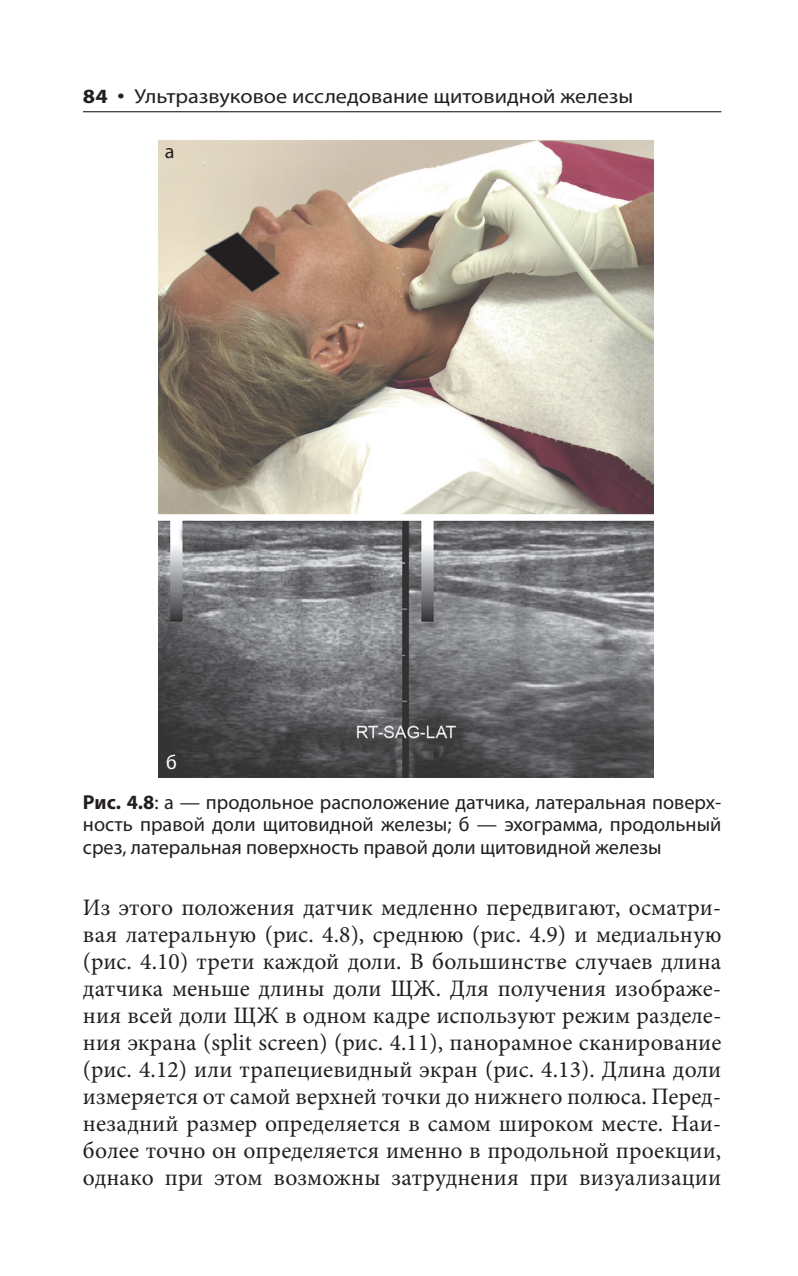
<style>
.page{position:relative;width:798px;height:1276px;background:#fff}
.page>*{position:absolute;margin:0;border:0;box-sizing:border-box;transform-origin:0 0}
.t1{font:23.62px/27px "Minion Pro";letter-spacing:.005em;color:#231f20;text-align:justify}
.t2{font:20.25px/22.5px "Myriad Pro";color:#231f20;text-align:justify}
.t3{font:20.25px "Myriad Pro";color:#231f20;scale:1.1 1}
.t4{font:20.25px "Myriad Pro";color:#fff}
.s1{font-weight:700}
.s2{font-weight:700;font-size:27px}
</style>
<div class="page">
<hr style="left:83px;top:111px;width:638px;height:1px;background:#231f20">
<img style="left:159px;top:140px;width:494px;height:637px">
<p class="t3" style="left:83px;top:89px;width:501px"><span class="s1">84</span> <span class="s2">∙</span> Ультразвуковое исследование щитовидной железы</p>
<p class="t2" style="left:165px;top:141px;width:11px">а</p>
<p class="t4" style="left:166px;top:754px;width:12px">б</p>
<p class="t2" style="left:83px;top:792px;width:639px"><span class="s1">Рис. 4.8</span>: a — продольное расположение датчика, латеральная поверх&shy;ность правой доли щитовидной железы; б — эхограмма, продольный срез, латеральная поверхность правой доли щитовидной железы</p>
<p class="t1" style="left:83px;top:896px;width:639px">Из этого положения датчик медленно передвигают, осматри&shy;вая латеральную (рис. 4.8), среднюю (рис. 4.9) и медиальную (рис. 4.10) трети каждой доли. В большинстве случаев длина датчика меньше длины доли ЩЖ. Для получения изображе&shy;ния всей доли ЩЖ в одном кадре используют режим разделе&shy;ния экрана (split screen) (рис. 4.11), панорамное сканирование (рис. 4.12) или трапециевидный экран (рис. 4.13). Длина доли измеряется от самой верхней точки до нижнего полюса. Перед&shy;незадний размер определяется в самом широком месте. Наи&shy;более точно он определяется именно в продольной проекции, однако при этом возможны затруднения при визуализации</p>
</div>
